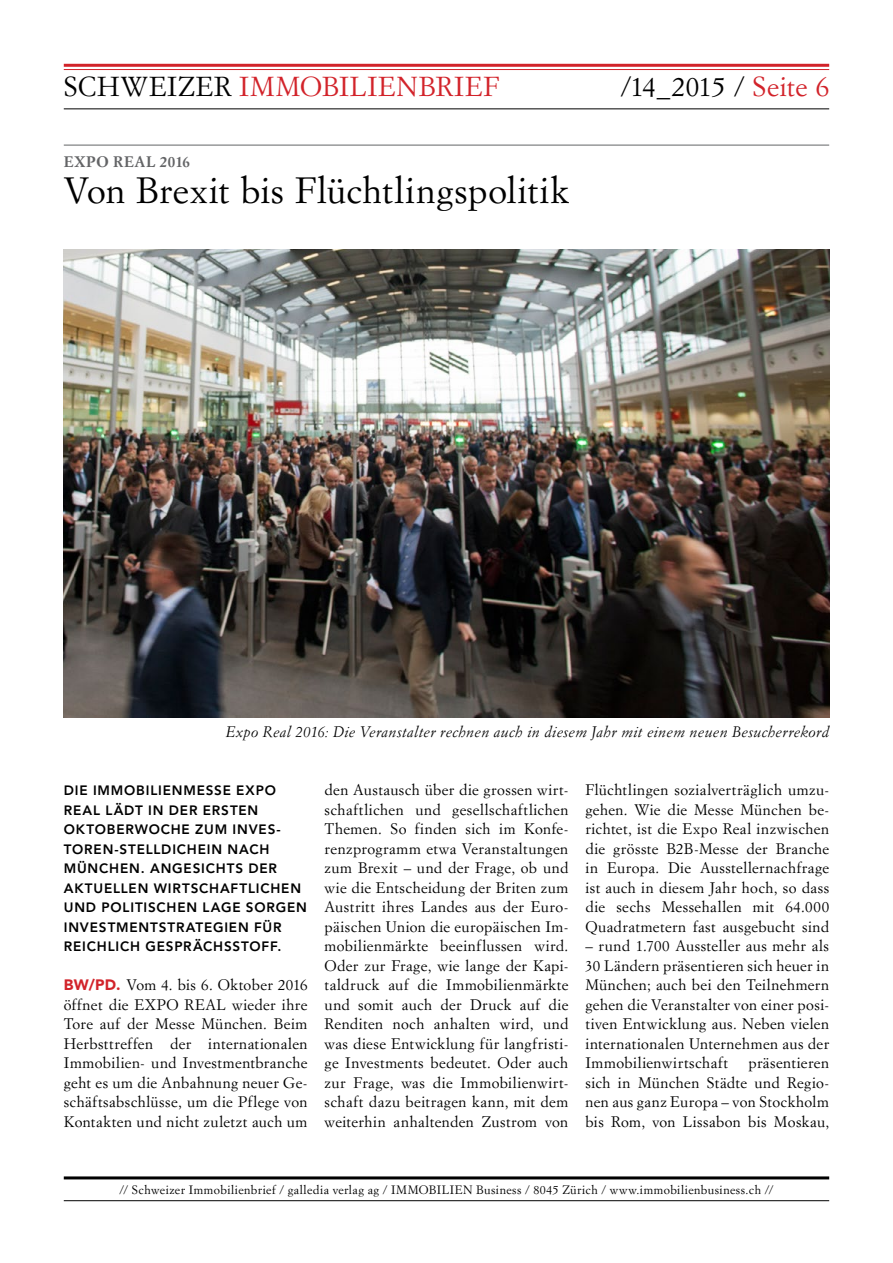
<style>
.page{position:relative;width:893px;height:1263px;background:#fff}
.page>*{position:absolute;margin:0;border:0;box-sizing:border-box;transform-origin:0 0}
.t1{font:36px "Simoncini Garamond Std";letter-spacing:.015em;color:#000}
.t2{font:27px "Simoncini Garamond Std";letter-spacing:.03em;color:#d2232a}
.t3{font:27px "Simoncini Garamond Std";letter-spacing:.005em;color:#000}
.t4{font:15px/19.5px "Simoncini Garamond Std";letter-spacing:.025em;color:#000;text-align:justify}
.t5{font:italic 15px "Simoncini Garamond Std";letter-spacing:.02em;color:#000}
.t6{font:700 15px "Simoncini Garamond Std";letter-spacing:.025em;color:#636466}
.t7{font:800 13.5px/19.5px "Avenir LT Std";letter-spacing:.06em;color:#000}
.t8{font:12px "Simoncini Garamond Std";letter-spacing:.04em;color:#000}
.s1{color:#000}
.s2{color:#d2232a}
.s3{font-family:"Avenir LT Std";font-weight:900;color:#d2232a}
</style>
<div class="page">
<hr style="left:64px;top:1176px;width:765px;height:3px;background:#000">
<hr style="left:64px;top:1200px;width:765px;height:1px;background:#000">
<hr style="left:64px;top:64px;width:765px;height:3px;background:#d2232a">
<hr style="left:64px;top:69px;width:765px;height:1px;background:#d2232a">
<hr style="left:64px;top:108px;width:765px;height:1px;background:#000">
<img style="left:64px;top:249px;width:765px;height:468px">
<hr style="left:64px;top:145px;width:765px;height:1px;background:#636466">
<h2 class="t2" style="left:64px;top:70px;width:437px"><span class="s1">SCHWEIZER</span> IMMOBILIENBRIEF</h2>
<h2 class="t3" style="left:621px;top:70px;width:210px">/14_2015 / <span class="s2">Seite 6</span></h2>
<p class="t6" style="left:64px;top:152px;width:128px">EXPO REAL 2016</p>
<h1 class="t1" style="left:64px;top:168px;width:507px">Von Brexit bis Flüchtlingspolitik</h1>
<p class="t5" style="left:226px;top:722px;width:605px">Expo Real 2016: Die Veranstalter rechnen auch in diesem Jahr mit einem neuen Besucherrekord</p>
<p class="t7" style="left:64px;top:781px;width:245px">DIE IMMOBILIENMESSE EXPO<br>REAL LÄDT IN DER ERSTEN<br>OKTOBERWOCHE ZUM INVES-<br>TOREN-STELLDICHEIN NACH<br>MÜNCHEN. ANGESICHTS DER<br>AKTUELLEN WIRTSCHAFTLICHEN<br>UND POLITISCHEN LAGE SORGEN<br>INVESTMENTSTRATEGIEN FÜR<br>REICHLICH GESPRÄCHSSTOFF.</p>
<p class="t4" style="left:64px;top:975px;width:245px"><span class="s3">BW/PD.</span> Vom 4. bis 6. Oktober 2016 öffnet die EXPO REAL wieder ihre Tore auf der Messe München. Beim Herbsttreffen der internationalen Immobilien- und Investmentbranche geht es um die Anbahnung neuer Ge&shy;schäftsabschlüsse, um die Pflege von Kontakten und nicht zuletzt auch um</p>
<p class="t4" style="left:325px;top:780px;width:245px">den Austausch über die grossen wirt&shy;schaftlichen und gesellschaftlichen Themen. So finden sich im Konfe&shy;renzprogramm etwa Veranstaltungen zum Brexit – und der Frage, ob und wie die Entscheidung der Briten zum Austritt ihres Landes aus der Euro&shy;päischen Union die europäischen Im&shy;mobilienmärkte beeinflussen wird.<br>Oder zur Frage, wie lange der Kapi&shy;taldruck auf die Immobilienmärkte und somit auch der Druck auf die Renditen noch anhalten wird, und was diese Entwicklung für langfristi&shy;ge Investments bedeutet. Oder auch zur Frage, was die Immobilienwirt&shy;schaft dazu beitragen kann, mit dem weiterhin anhaltenden Zustrom von</p>
<p class="t4" style="left:585px;top:780px;width:245px">Flüchtlingen sozialverträglich umzu&shy;gehen. Wie die Messe München be&shy;richtet, ist die Expo Real inzwischen die grösste B2B-Messe der Branche in Europa. Die Ausstellernachfrage ist auch in diesem Jahr hoch, so dass die sechs Messehallen mit 64.000<br>Quadratmetern fast ausgebucht sind</p>
<p class="t4" style="left:585px;top:936px;width:245px">– rund 1.700 Aussteller aus mehr als 30 Ländern präsentieren sich heuer in München; auch bei den Teilnehmern gehen die Veranstalter von einer posi&shy;tiven Entwicklung aus. Neben vielen internationalen Unternehmen aus der Immobilienwirtschaft</p>
<p class="t4" style="left:585px;top:1053px;width:245px;text-indent:163px">präsentieren sich in München Städte und Regio&shy;nen aus ganz Europa – von Stockholm bis Rom, von Lissabon bis Moskau,</p>
<p class="t8" style="left:120px;top:1183px;width:655px">// Schweizer Immobilienbrief / galledia verlag ag / IMMOBILIEN Business / 8045 Zürich / www.immobilienbusiness.ch //</p>
</div>
